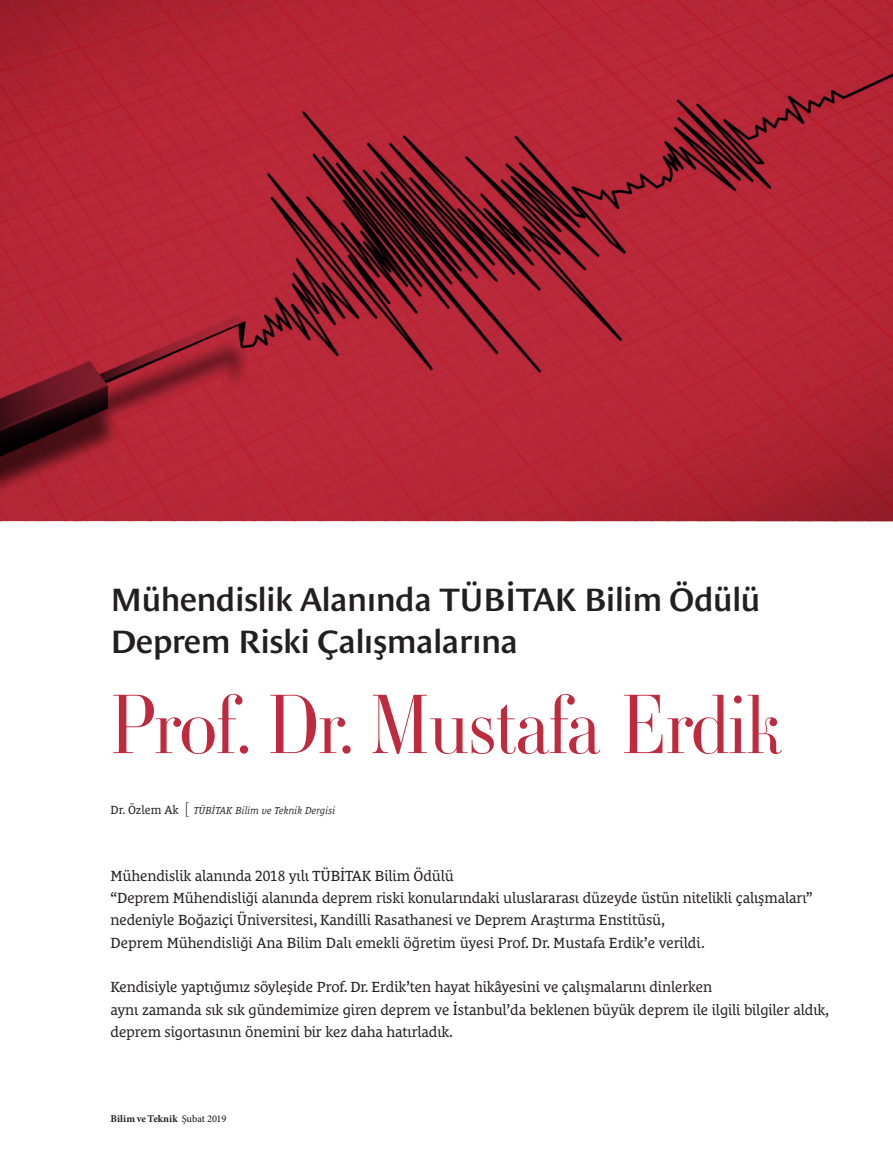
<style>
.page{position:relative;width:893px;height:1170px;background:#fff}
.page>*{position:absolute;margin:0;border:0;box-sizing:border-box;transform-origin:0 0}
.t1{font:300 82.5px "Ambroise Pro";letter-spacing:-.01em;color:#bf2b3e}
.t2{font:600 33px/42px "Le Monde Sans Pro";letter-spacing:-.015em;color:#231f20}
.t3{font:15px/22.4px "Le Monde Courrier Pro";letter-spacing:-.01em;color:#231f20}
.t4{font:italic 10.35px "Le Monde Courrier Pro";color:#231f20}
.t5{font:700 10.35px "Minion Pro";letter-spacing:.005em;color:#231f20}
.s1{font-style:normal;font-size:12px}
.s2{font-family:"Le Monde Sans Pro";font-weight:300;font-style:normal;font-stretch:expanded;font-size:16.2px}
.s3{font-weight:500}
</style>
<div class="page">
<img style="left:0;top:0;width:893px;height:521px">
<h2 class="t2" style="left:111px;top:575px;width:652px">Mühendislik Alanında TÜBİTAK Bilim Ödülü<br>Deprem Riski Çalışmalarına</h2>
<h1 class="t1" style="left:111px;top:651px;width:673px">Prof. Dr. Mustafa Erdik</h1>
<p class="t4" style="left:111px;top:801px;width:226px"><span class="s1">Dr. Özlem Ak</span> <span class="s2">[</span> TÜBİTAK Bilim ve Teknik Dergisi</p>
<p class="t3" style="left:111px;top:862px;width:703px">Mühendislik alanında 2018 yılı TÜBİTAK Bilim Ödülü<br>“Deprem Mühendisliği alanında deprem riski konularındaki uluslararası düzeyde üstün nitelikli çalışmaları” nedeniyle Boğaziçi Üniversitesi, Kandilli Rasathanesi ve Deprem Araştırma Enstitüsü,<br>Deprem Mühendisliği Ana Bilim Dalı emekli öğretim üyesi Prof. Dr. Mustafa Erdik’e verildi.</p>
<p class="t3" style="left:111px;top:974px;width:720px">Kendisiyle yaptığımız söyleşide Prof. Dr. Erdik’ten hayat hikâyesini ve çalışmalarını dinlerken<br>aynı zamanda sık sık gündemimize giren deprem ve İstanbul’da beklenen büyük deprem ile ilgili bilgiler aldık, deprem sigortasının önemini bir kez daha hatırladık.</p>
<p class="t5" style="left:111px;top:1111px;width:117px">Bilim ve Teknik <span class="s3">Şubat 2019</span></p>
</div>
